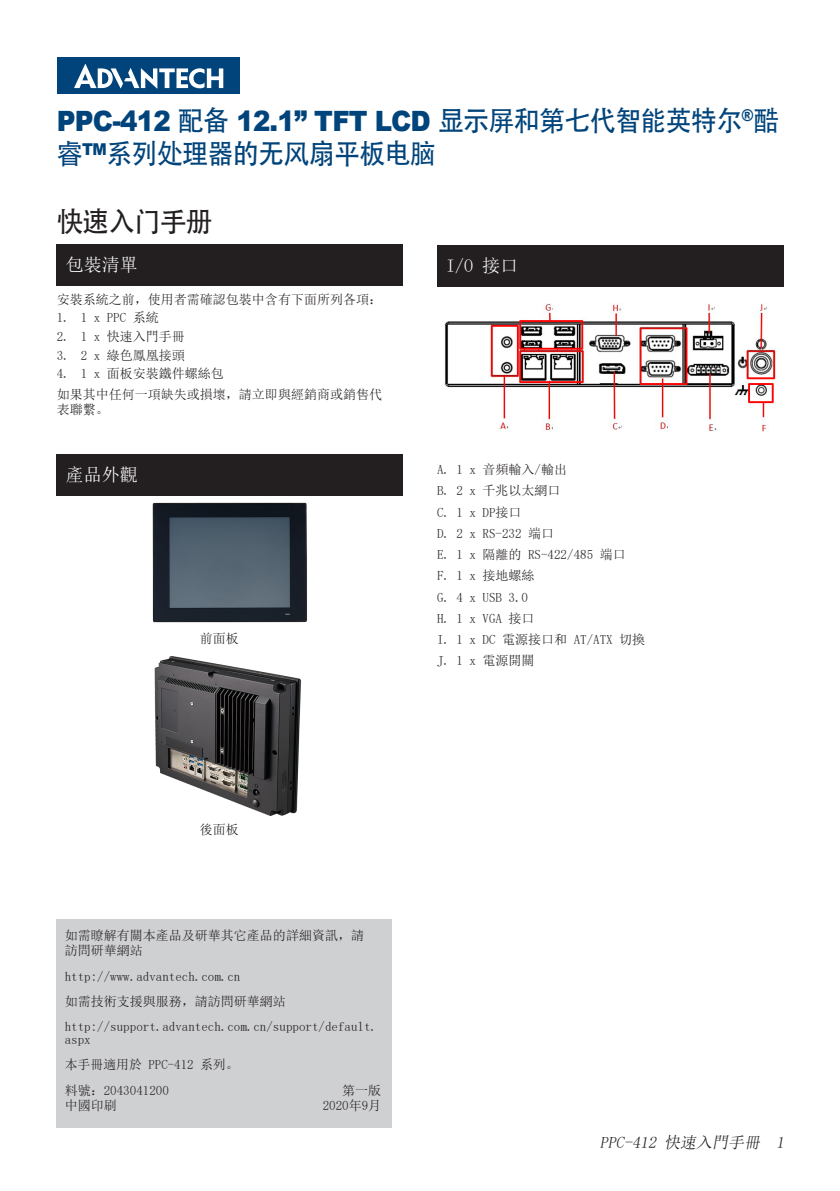
<style>
.page{position:relative;width:840px;height:1191px;background:#fff}
.page>*{position:absolute;margin:0;border:0;box-sizing:border-box;transform-origin:0 0}
.Start_-_Title_Block{font:28px/33.6px "Adobe Heiti Std";letter-spacing:-.03em;color:#00447b;scale:.93 1}
.Start_-_Title_Block-2{font:28px "Adobe Heiti Std";letter-spacing:-.03em;color:#231f20;scale:.95 1}
.Start_-_Black_Headin{font:18px "Sim Sun";color:#fff}
.t1{font:italic 16px "Sim Sun";color:#231f20}
.Start_-_Body_Text{font:13px/15px "Sim Sun";color:#231f20}
.Start_-_Caution_Note{font:13px "Sim Sun";color:#231f20}
.Start_-_Body_Text_Bo{font:13px "Sim Sun";color:#231f20}
.s1{font-family:"Arial";font-weight:900}
</style>
<div class="page">
<div style="left:57px;top:918px;width:334px;height:209px;background:#cfd0d2"></div>
<div style="left:57px;top:57px;width:182px;height:37px;background:#00447b"></div>
<svg style="left:74px;top:64px;width:149px;height:25px"></svg>
<img style="left:152px;top:502px;width:155px;height:121px">
<img style="left:154px;top:656px;width:148px;height:159px">
<img style="left:444px;top:303px;width:332px;height:129px">
<div style="left:57px;top:244px;width:346px;height:42px;background:#231f20"></div>
<div style="left:437px;top:245px;width:345px;height:42px;background:#231f20"></div>
<div style="left:57px;top:454px;width:346px;height:41px;background:#231f20"></div>
<p class="Start_-_Title_Block" style="left:57px;top:104px;width:777px"><span class="s1">PPC-412</span> 配备 <span class="s1">12.1” TFT LCD</span> 显示屏和第七代智能英特尔<sup>®</sup>酷睿<sup>TM</sup>系列处理器的无风扇平板电脑</p>
<p class="Start_-_Title_Block-2" style="left:57px;top:204px;width:165px">快速入门手册</p>
<p class="Start_-_Black_Headin" style="left:66px;top:255px;width:73px">包裝清單</p>
<p class="Start_-_Body_Text" style="left:57px;top:291px;width:326px">安裝系統之前，使用者需確認包裝中含有下面所列各項：</p>
<p class="Start_-_Body_Text_Bo" style="left:57px;top:311px;width:103px">1. 1 x PPC 系統</p>
<p class="Start_-_Body_Text_Bo" style="left:57px;top:330px;width:129px">2. 1 x 快速入門手冊</p>
<p class="Start_-_Body_Text_Bo" style="left:57px;top:348px;width:129px">3. 2 x 綠色鳳凰接頭</p>
<p class="Start_-_Body_Text_Bo" style="left:57px;top:367px;width:168px">4. 1 x 面板安裝鐵件螺絲包</p>
<p class="Start_-_Body_Text" style="left:57px;top:387px;width:326px">如果其中任何一項缺失或損壞，請立即與經銷商或銷售代表聯繫。</p>
<p class="Start_-_Black_Headin" style="left:66px;top:465px;width:73px">產品外觀</p>
<p class="Start_-_Caution_Note" style="left:200px;top:631px;width:40px">前面板</p>
<p class="Start_-_Black_Headin" style="left:446px;top:256px;width:73px">I/O 接口</p>
<p class="Start_-_Caution_Note" style="left:437px;top:463px;width:131px">A. 1 x 音頻輸入/輸出</p>
<p class="Start_-_Caution_Note" style="left:437px;top:484px;width:125px">B. 2 x 千兆以太網口</p>
<p class="Start_-_Caution_Note" style="left:437px;top:505px;width:86px">C. 1 x DP接口</p>
<p class="Start_-_Caution_Note" style="left:437px;top:526px;width:118px">D. 2 x RS-232 端口</p>
<p class="Start_-_Caution_Note" style="left:437px;top:548px;width:190px">E. 1 x 隔離的 RS-422/485 端口</p>
<p class="Start_-_Caution_Note" style="left:437px;top:569px;width:99px">F. 1 x 接地螺絲</p>
<p class="Start_-_Caution_Note" style="left:437px;top:590px;width:92px">G. 4 x USB 3.0</p>
<p class="Start_-_Caution_Note" style="left:437px;top:612px;width:99px">H. 1 x VGA 接口</p>
<p class="Start_-_Caution_Note" style="left:437px;top:633px;width:209px">I. 1 x DC 電源接口和 AT/ATX 切換</p>
<p class="Start_-_Caution_Note" style="left:437px;top:654px;width:99px">J. 1 x 電源開關</p>
<p class="Start_-_Body_Text" style="left:200px;top:821px;width:40px">後面板</p>
<p class="Start_-_Body_Text" style="left:65px;top:928px;width:300px">如需瞭解有關本產品及研華其它產品的詳細資訊，請訪問研華網站</p>
<p class="Start_-_Body_Text" style="left:65px;top:968px;width:177px">http://www.advantech.com.cn</p>
<p class="Start_-_Body_Text" style="left:65px;top:993px;width:222px">如需技術支援與服務，請訪問研華網站</p>
<p class="Start_-_Body_Text_Bo" style="left:65px;top:1020px;width:313px">http://support.advantech.com.cn/support/default.</p>
<p class="Start_-_Body_Text_Bo" style="left:65px;top:1033px;width:27px">aspx</p>
<p class="Start_-_Body_Text" style="left:65px;top:1057px;width:175px">本手冊適用於 PPC-412 系列。</p>
<p class="Start_-_Body_Text" style="left:65px;top:1082px;width:105px">料號：2043041200中國印刷</p>
<p class="Start_-_Body_Text_Bo" style="left:342px;top:1083px;width:40px">第一版</p>
<p class="Start_-_Body_Text_Bo" style="left:322px;top:1098px;width:60px">2020年9月</p>
<p class="t1" style="left:599px;top:1134px;width:188px">PPC-412 快速入門手冊 1</p>
</div>
